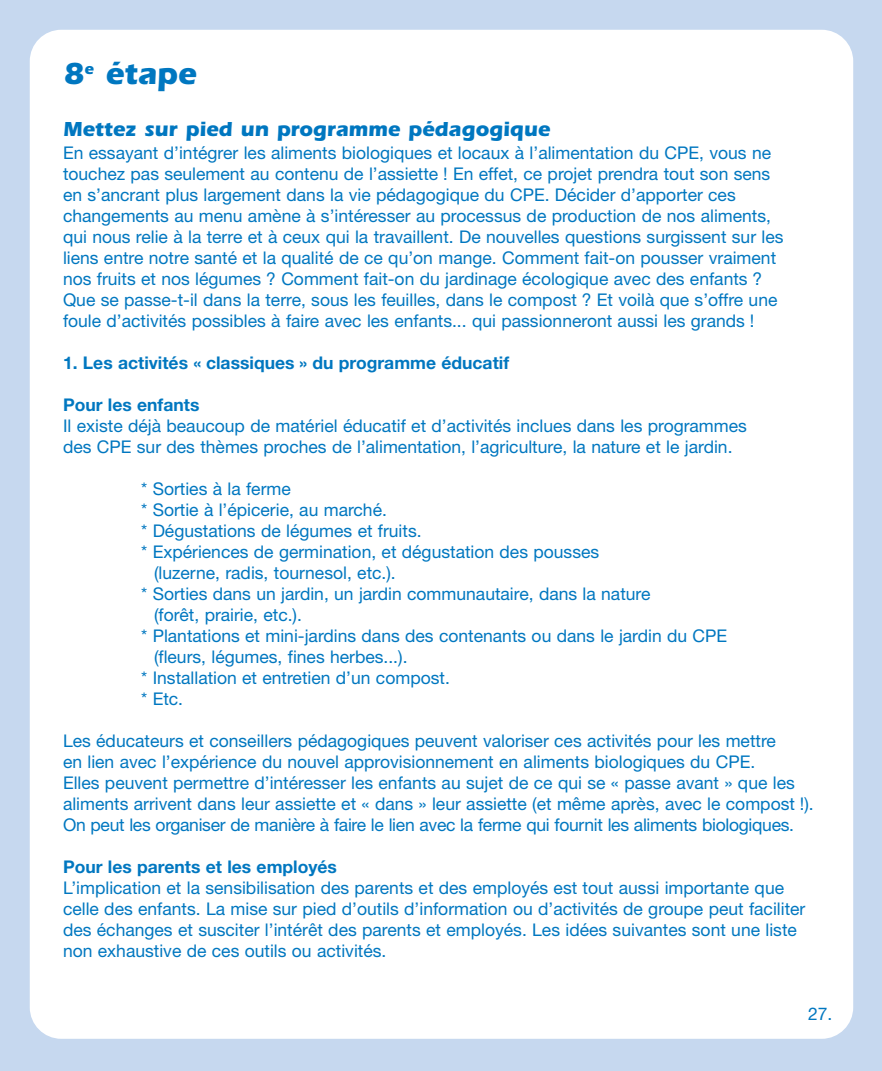
<style>
.page{position:relative;width:882px;height:1071px;background:#c6d8ef}
.page>*{position:absolute;margin:0;border:0;box-sizing:border-box;transform-origin:0 0}
.t1{font:700 31.5px "Itc Eras";color:#0077c0}
.t2{font:700 21px "Itc Eras";color:#0077c0}
.t3{font:17.5px/21px "Helvetica Neue";color:#0077c0}
.t4{font:700 17.5px "Helvetica Neue";color:#0077c0}
</style>
<div class="page">
<div style="left:30px;top:30px;width:823px;height:1009px;background:#fff;border-radius:32px"></div>
<h1 class="t1" style="left:63px;top:62px;width:135px">8<sup>e</sup> étape</h1>
<p class="t2" style="left:63px;top:121px;width:489px">Mettez sur pied un programme pédagogique</p>
<p class="t3" style="left:63px;top:144px;width:722px">En essayant d’intégrer les aliments biologiques et locaux à l’alimentation du CPE, vous ne touchez pas seulement au contenu de l’assiette ! En effet, ce projet prendra tout son sens en s’ancrant plus largement dans la vie pédagogique du CPE. Décider d’apporter ces changements au menu amène à s’intéresser au processus de production de nos aliments, qui nous relie à la terre et à ceux qui la travaillent. De nouvelles questions surgissent sur les liens entre notre santé et la qualité de ce qu’on mange. Comment fait-on pousser vraiment nos fruits et nos légumes ? Comment fait-on du jardinage écologique avec des enfants ?<br>Que se passe-t-il dans la terre, sous les feuilles, dans le compost ? Et voilà que s’offre une foule d’activités possibles à faire avec les enfants... qui passionneront aussi les grands !</p>
<p class="t4" style="left:63px;top:357px;width:448px">1. Les activités « classiques » du programme éducatif</p>
<p class="t4" style="left:63px;top:399px;width:138px">Pour les enfants</p>
<p class="t3" style="left:63px;top:417px;width:685px">Il existe déjà beaucoup de matériel éducatif et d’activités inclues dans les programmes des CPE sur des thèmes proches de l’alimentation, l’agriculture, la nature et le jardin.</p>
<p class="t3" style="left:141px;top:480px;width:151px">* Sorties à la ferme</p>
<p class="t3" style="left:141px;top:501px;width:247px">* Sortie à l’épicerie, au marché.</p>
<p class="t3" style="left:141px;top:522px;width:282px">* Dégustations de légumes et fruits.</p>
<p class="t3" style="left:141px;top:543px;width:460px">* Expériences de germination, et dégustation des pousses</p>
<p class="t3" style="left:154px;top:564px;width:243px">(luzerne, radis, tournesol, etc.).</p>
<p class="t3" style="left:141px;top:585px;width:511px">* Sorties dans un jardin, un jardin communautaire, dans la nature</p>
<p class="t3" style="left:154px;top:606px;width:150px">(forêt, prairie, etc.).</p>
<p class="t3" style="left:141px;top:627px;width:588px">* Plantations et mini-jardins dans des contenants ou dans le jardin du CPE</p>
<p class="t3" style="left:154px;top:648px;width:255px">(fleurs, légumes, fines herbes...).</p>
<p class="t3" style="left:141px;top:669px;width:310px">* Installation et entretien d’un compost.</p>
<p class="t3" style="left:141px;top:690px;width:43px">* Etc.</p>
<p class="t3" style="left:63px;top:732px;width:752px">Les éducateurs et conseillers pédagogiques peuvent valoriser ces activités pour les mettre<br>en lien avec l’expérience du nouvel approvisionnement en aliments biologiques du CPE.<br>Elles peuvent permettre d’intéresser les enfants au sujet de ce qui se « passe avant » que les aliments arrivent dans leur assiette et « dans » leur assiette (et même après, avec le compost !).<br>On peut les organiser de manière à faire le lien avec la ferme qui fournit les aliments biologiques.</p>
<p class="t4" style="left:63px;top:861px;width:275px">Pour les parents et les employés</p>
<p class="t3" style="left:63px;top:879px;width:744px">L’implication et la sensibilisation des parents et des employés est tout aussi importante que celle des enfants. La mise sur pied d’outils d’information ou d’activités de groupe peut faciliter des échanges et susciter l’intérêt des parents et employés. Les idées suivantes sont une liste non exhaustive de ces outils ou activités.</p>
<p class="t3" style="left:808px;top:1005px;width:26px">27.</p>
</div>
